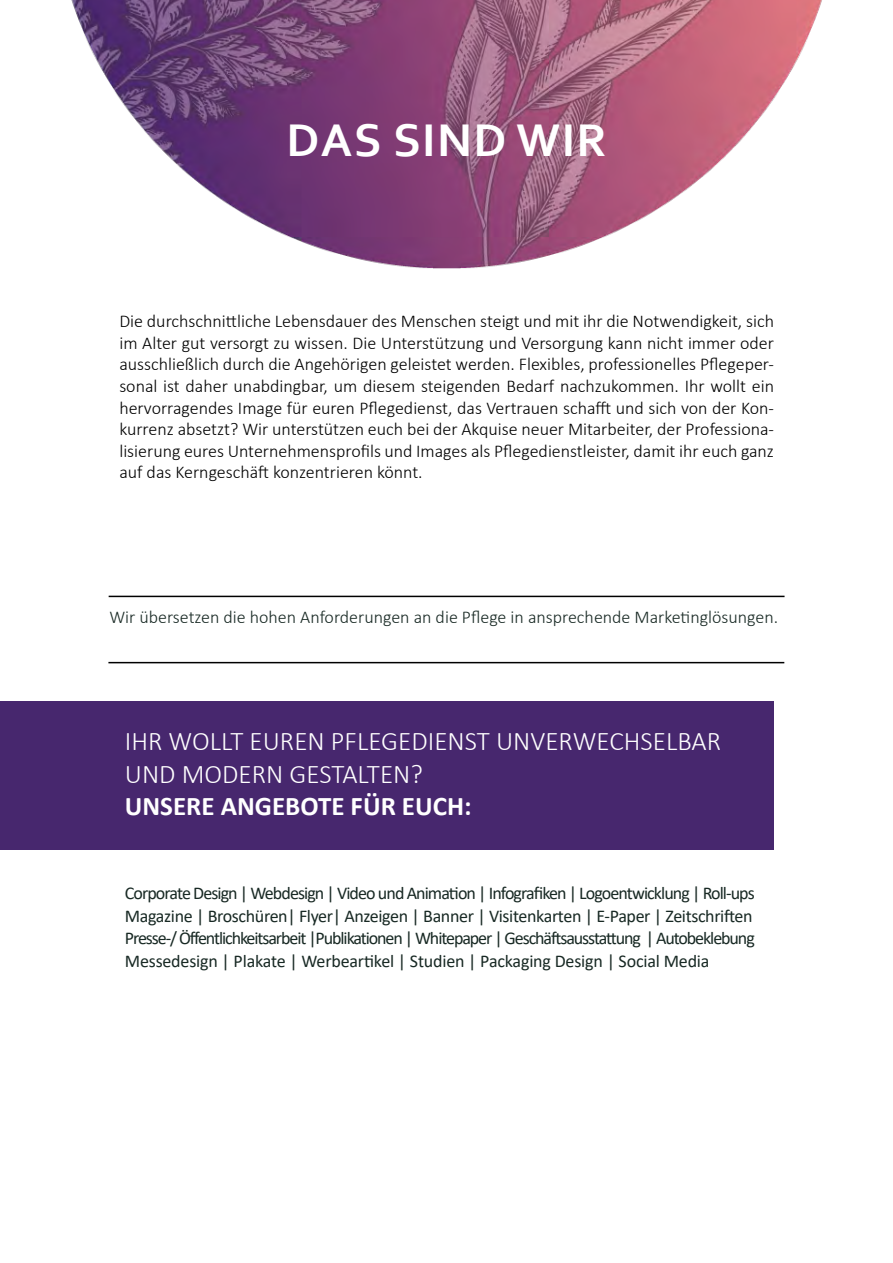
<style>
.page{position:relative;width:893px;height:1263px;background:#fff}
.page>*{position:absolute;margin:0;border:0;box-sizing:border-box;transform-origin:0 0}
.t1{font:700 48px "Corbel";letter-spacing:.03em;color:#fff}
.t2{font:300 27px/32.4px "Calibri";color:#fff}
.t3{font:700 27px "Calibri";color:#fff}
.t4{font:300 18px/21.6px "Calibri";color:#000;text-align:justify}
.t5{font:18px/22.5px "Calibri";letter-spacing:-.01em;color:#182924;text-align:justify}
.t6{font:300 18px "Calibri";color:#182924}
</style>
<div class="page">
<img style="left:71px;top:0;width:751px;height:269px">
<hr style="left:109px;top:596px;width:675px;height:1px;background:#000">
<hr style="left:108px;top:662px;width:676px;height:1px;background:#000">
<div style="left:0;top:701px;width:774px;height:148px;background:#47276e"></div>
<h1 class="t1" style="left:286px;top:111px;width:322px">DAS SIND WIR</h1>
<p class="t4" style="left:119px;top:310px;width:656px">Die durchschnittliche Lebensdauer des Menschen steigt und mit ihr die Notwendigkeit, sich im Alter gut versorgt zu wissen. Die Unterstützung und Versorgung kann nicht immer oder ausschließlich durch die Angehörigen geleistet werden. Flexibles, professionelles Pflegeper&shy;sonal ist daher unabdingbar, um diesem steigenden Bedarf nachzukommen. Ihr wollt ein hervorragendes Image für euren Pflegedienst, das Vertrauen schafft und sich von der Kon&shy;kurrenz absetzt? Wir unterstützen euch bei der Akquise neuer Mitarbeiter, der Professiona&shy;lisierung eures Unternehmensprofils und Images als Pflegedienstleister, damit ihr euch ganz auf das Kerngeschäft konzentrieren könnt.</p>
<p class="t6" style="left:109px;top:605px;width:670px">Wir übersetzen die hohen Anforderungen an die Pflege in ansprechende Marketinglösungen.</p>
<h2 class="t2" style="left:125px;top:725px;width:598px">IHR WOLLT EUREN PFLEGEDIENST UNVERWECHSELBAR<br>UND MODERN GESTALTEN?</h2>
<h2 class="t3" style="left:125px;top:787px;width:348px">UNSERE ANGEBOTE FÜR EUCH:</h2>
<p class="t5" style="left:125px;top:881px;width:631px">Corporate Design | Webdesign | Video und Animation | Infografiken | Logoentwicklung | Roll-ups Magazine | Broschüren| Flyer| Anzeigen | Banner | Visitenkarten | E-Paper | Zeitschriften Presse-/ Öffentlichkeitsarbeit |Publikationen | Whitepaper | Geschäftsausstattung | Autobeklebung Messedesign | Plakate | Werbeartikel | Studien | Packaging Design | Social Media</p>
</div>
